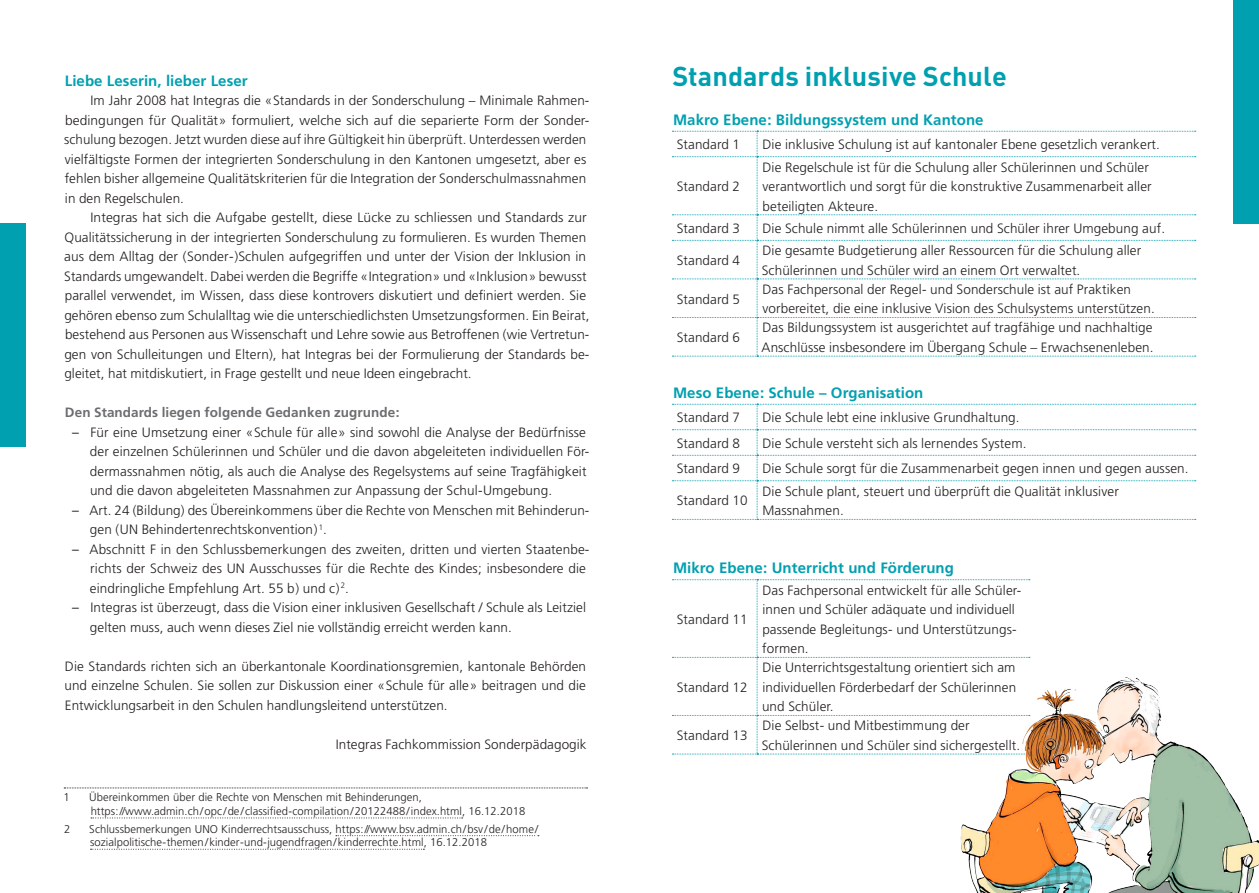
<style>
.page{position:relative;width:1259px;height:893px;background:#fff}
.page>*{position:absolute;margin:0;border:0;box-sizing:border-box;transform-origin:0 0}
.t1{font:700 27px "DIN";color:#00a0b0}
.t2{font:700 15px "Frutiger";letter-spacing:.005em;color:#00a0b0}
.t3{font:300 13.5px/19.5px "Frutiger";letter-spacing:.01em;color:#231f20}
.t4{font:700 13.5px "Frutiger";letter-spacing:.005em;color:#6c6d70}
.t5{font:300 11.25px/13.5px "Frutiger";letter-spacing:.005em;color:#231f20}
.s1{font-weight:400;font-stretch:condensed}
</style>
<div class="page">
<svg style="left:64px;top:788px;width:523px;height:1px"></svg>
<svg style="left:91px;top:818px;width:372px;height:1px"></svg>
<svg style="left:336px;top:835px;width:203px;height:1px"></svg>
<svg style="left:91px;top:849px;width:333px;height:1px"></svg>
<svg style="left:672px;top:131px;width:523px;height:226px"></svg>
<svg style="left:672px;top:404px;width:523px;height:116px"></svg>
<svg style="left:672px;top:579px;width:358px;height:176px"></svg>
<img style="left:954px;top:663px;width:305px;height:230px">
<div style="left:0;top:223px;width:26px;height:223px;background:#00a0b0"></div>
<div style="left:1233px;top:0;width:26px;height:223px;background:#00a0b0"></div>
<p class="t2" style="left:65px;top:72px;width:184px">Liebe Leserin, lieber Leser</p>
<p class="t3" style="left:64px;top:91px;width:526px;text-indent:26px">Im Jahr 2008 hat Integras die «Standards in der Sonderschulung – Minimale Rahmen&shy;bedingungen für Qualität» formuliert, welche sich auf die separierte Form der Sonder&shy;schulung bezogen. Jetzt wurden diese auf ihre Gültigkeit hin überprüft. Unterdessen werden vielfältigste Formen der integrierten Sonderschulung in den Kantonen umgesetzt, aber es fehlen bisher allgemeine Qualitätskriterien für die Integration der Sonderschulmassnahmen in den Regelschulen.</p>
<p class="t3" style="left:64px;top:208px;width:527px;text-indent:26px">Integras hat sich die Aufgabe gestellt, diese Lücke zu schliessen und Standards zur Qualitätssicherung in der integrierten Sonderschulung zu formulieren. Es wurden Themen aus dem Alltag der (Sonder-)Schulen aufgegriffen und unter der Vision der Inklusion in Standards umgewandelt. Dabei werden die Begriffe «Integration» und «Inklusion» bewusst parallel verwendet, im Wissen, dass diese kontrovers diskutiert und definiert werden. Sie gehören ebenso zum Schulalltag wie die unterschiedlichsten Umsetzungsformen. Ein Beirat, bestehend aus Personen aus Wissenschaft und Lehre sowie aus Betroffenen (wie Vertretun&shy;gen von Schulleitungen und Eltern), hat Integras bei der Formulierung der Standards be&shy;gleitet, hat mitdiskutiert, in Frage gestellt und neue Ideen eingebracht.</p>
<p class="t4" style="left:65px;top:405px;width:336px">Den Standards liegen folgende Gedanken zugrunde:</p>
<p class="t3" style="left:90px;top:422px;width:501px;text-indent:-18px"><span class="s1">–</span> Für eine Umsetzung einer «Schule für alle» sind sowohl die Analyse der Bedürfnisse der einzelnen Schülerinnen und Schüler und die davon abgeleiteten individuellen För&shy;dermassnahmen nötig, als auch die Analyse des Regelsystems auf seine Tragfähigkeit und die davon abgeleiteten Massnahmen zur Anpassung der Schul-Umgebung.</p>
<p class="t3" style="left:90px;top:500px;width:501px;text-indent:-18px"><span class="s1">–</span> Art. 24 (Bildung) des Übereinkommens über die Rechte von Menschen mit Behinderun&shy;gen (UN Behindertenrechtskonvention) <sup>1</sup>.</p>
<p class="t3" style="left:90px;top:539px;width:501px;text-indent:-18px"><span class="s1">–</span> Abschnitt F in den Schlussbemerkungen des zweiten, dritten und vierten Staatenbe&shy;richts der Schweiz des UN Ausschusses für die Rechte des Kindes; insbesondere die eindringliche Empfehlung Art. 55 b) und c) <sup>2</sup>.</p>
<p class="t3" style="left:90px;top:598px;width:498px;text-indent:-18px"><span class="s1">–</span> Integras ist überzeugt, dass die Vision einer inklusiven Gesellschaft / Schule als Leitziel gelten muss, auch wenn dieses Ziel nie vollständig erreicht werden kann.</p>
<p class="t3" style="left:64px;top:656px;width:523px;text-align:justify">Die Standards richten sich an überkantonale Koordinationsgremien, kantonale Behörden und einzelne Schulen. Sie sollen zur Diskussion einer «Schule für alle» beitragen und die Entwicklungsarbeit in den Schulen handlungsleitend unterstützen.</p>
<p class="t3" style="left:336px;top:734px;width:252px">Integras Fachkommission Sonderpädagogik</p>
<p class="t5" style="left:63px;top:791px;width:8px">1</p>
<p class="t5" style="left:89px;top:791px;width:437px">Übereinkommen über die Rechte von Menschen mit Behinderungen, https://www.admin.ch/opc/de/classified-compilation/20122488/index.html, 16.12.2018</p>
<p class="t5" style="left:64px;top:822px;width:8px">2</p>
<p class="t5" style="left:89px;top:822px;width:450px">Schlussbemerkungen UNO Kinderrechtsausschuss, https://www.bsv.admin.ch/bsv/de/home/ sozialpolitische-themen/kinder-und-jugendfragen/kinderrechte.html, 16.12.2018</p>
<h1 class="t1" style="left:672px;top:58px;width:336px">Standards inklusive Schule</h1>
<p class="t2" style="left:673px;top:111px;width:312px">Makro Ebene: Bildungssystem und Kantone</p>
<p class="t3" style="left:676px;top:135px;width:65px">Standard 1</p>
<p class="t3" style="left:762px;top:135px;width:399px">Die inklusive Schulung ist auf kantonaler Ebene gesetzlich verankert.</p>
<p class="t3" style="left:676px;top:177px;width:65px">Standard 2</p>
<p class="t3" style="left:762px;top:157px;width:391px">Die Regelschule ist für die Schulung aller Schülerinnen und Schüler verantwortlich und sorgt für die konstruktive Zusammenarbeit aller beteiligten Akteure.</p>
<p class="t3" style="left:676px;top:218px;width:65px">Standard 3</p>
<p class="t3" style="left:762px;top:218px;width:404px">Die Schule nimmt alle Schülerinnen und Schüler ihrer Umgebung auf.</p>
<p class="t3" style="left:676px;top:250px;width:65px">Standard 4</p>
<p class="t3" style="left:762px;top:241px;width:381px">Die gesamte Budgetierung aller Ressourcen für die Schulung aller<br>Schülerinnen und Schüler wird an einem Ort verwaltet.</p>
<p class="t3" style="left:676px;top:289px;width:65px">Standard 5</p>
<p class="t3" style="left:762px;top:279px;width:394px">Das Fachpersonal der Regel- und Sonderschule ist auf Praktiken vorbereitet, die eine inklusive Vision des Schulsystems unterstützen.</p>
<p class="t3" style="left:676px;top:328px;width:65px">Standard 6</p>
<p class="t3" style="left:761px;top:318px;width:393px">Das Bildungssystem ist ausgerichtet auf tragfähige und nachhaltige<br>Anschlüsse insbesondere im Übergang Schule – Erwachsenenleben.</p>
<p class="t2" style="left:673px;top:384px;width:252px">Meso Ebene: Schule – Organisation</p>
<p class="t3" style="left:676px;top:408px;width:65px">Standard 7</p>
<p class="t3" style="left:762px;top:408px;width:259px">Die Schule lebt eine inklusive Grundhaltung.</p>
<p class="t3" style="left:676px;top:433px;width:65px">Standard 8</p>
<p class="t3" style="left:762px;top:433px;width:265px">Die Schule versteht sich als lernendes System.</p>
<p class="t3" style="left:676px;top:459px;width:65px">Standard 9</p>
<p class="t3" style="left:762px;top:459px;width:427px">Die Schule sorgt für die Zusammenarbeit gegen innen und gegen aussen.</p>
<p class="t3" style="left:676px;top:491px;width:72px">Standard 10</p>
<p class="t3" style="left:762px;top:481px;width:358px">Die Schule plant, steuert und überprüft die Qualität inklusiver<br>Massnahmen.</p>
<p class="t2" style="left:673px;top:559px;width:282px">Mikro Ebene: Unterricht und Förderung</p>
<p class="t3" style="left:676px;top:609px;width:72px">Standard 11</p>
<p class="t3" style="left:762px;top:580px;width:260px">Das Fachpersonal entwickelt für alle Schüler&shy;innen und Schüler adäquate und individuell passende Begleitungs- und Unterstützungs&shy;formen.</p>
<p class="t3" style="left:676px;top:677px;width:72px">Standard 12</p>
<p class="t3" style="left:762px;top:658px;width:256px;text-align:justify">Die Unterrichtsgestaltung orientiert sich am individuellen Förderbedarf der Schülerinnen und Schüler.</p>
<p class="t3" style="left:676px;top:725px;width:72px">Standard 13</p>
<p class="t3" style="left:762px;top:716px;width:260px">Die Selbst- und Mitbestimmung der<br>Schülerinnen und Schüler sind sichergestellt.</p>
</div>
